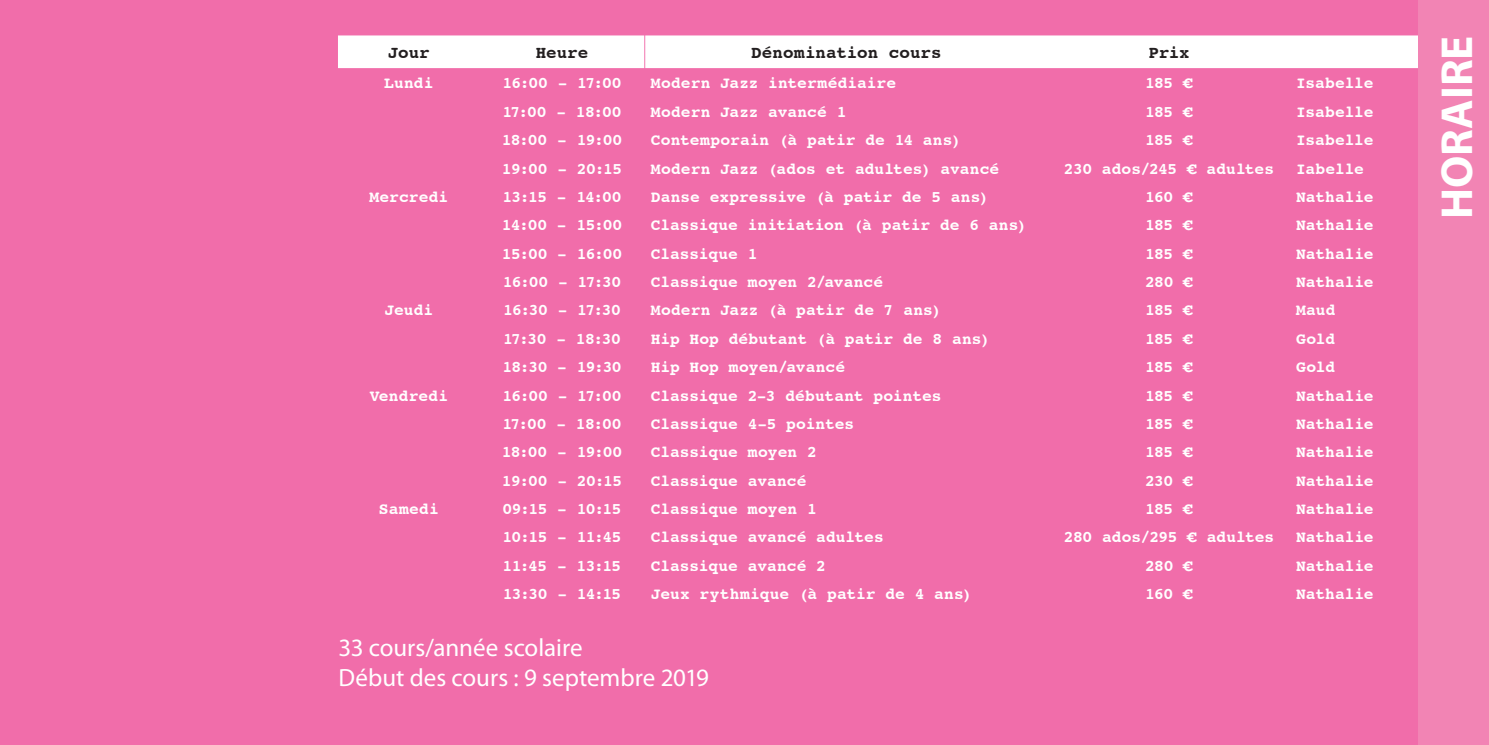
<style>
.page{position:relative;width:1489px;height:745px;background:#fff}
.page>*{position:absolute;margin:0;border:0;box-sizing:border-box;transform-origin:0 0}
.t1{font:700 45px "Myriad Pro";color:#fff}
.t2{font:25px/30px "Myriad Pro";color:#fff}
.t3{font:700 17.5px "Courier";letter-spacing:.005em;color:#231f20}
.t4{font:700 16.25px/28.2px "Courier";letter-spacing:-.005em;color:#fff;text-align:justify}
</style>
<div class="page">
<div style="left:0;top:0;width:1488px;height:744px;background:#f16daa"></div>
<div style="left:338px;top:35px;width:1079px;height:33px;background:#fff"></div>
<div style="left:1418px;top:0;width:70px;height:744px;background:#f284b4"></div>
<p class="t3" style="left:388px;top:39px;width:43px">Jour</p>
<p class="t3" style="left:535px;top:39px;width:54px">Heure</p>
<p class="t4" style="left:384px;top:68px;width:51px">Lundi</p>
<p class="t4" style="left:501px;top:68px;width:122px">16:00 - 17:00<br>17:00 - 18:00<br>18:00 - 19:00<br>19:00 - 20:15</p>
<p class="t4" style="left:369px;top:182px;width:80px">Mercredi</p>
<p class="t4" style="left:502px;top:182px;width:122px">13:15 - 14:00<br>14:00 - 15:00<br>15:00 - 16:00<br>16:00 - 17:30</p>
<p class="t4" style="left:384px;top:295px;width:50px">Jeudi</p>
<p class="t4" style="left:502px;top:295px;width:121px">16:30 - 17:30<br>17:30 - 18:30<br>18:30 - 19:30</p>
<p class="t4" style="left:369px;top:380px;width:80px">Vendredi</p>
<p class="t4" style="left:501px;top:380px;width:122px">16:00 - 17:00<br>17:00 - 18:00<br>18:00 - 19:00<br>19:00 - 20:15</p>
<p class="t4" style="left:379px;top:493px;width:61px">Samedi</p>
<p class="t4" style="left:502px;top:493px;width:121px">09:15 - 10:15<br>10:15 - 11:45<br>11:45 - 13:15<br>13:30 - 14:15</p>
<p class="t3" style="left:751px;top:39px;width:192px">Dénomination cours</p>
<p class="t3" style="left:1148px;top:39px;width:43px">Prix</p>
<p class="t4" style="left:651px;top:68px;width:247px">Modern Jazz intermédiaire</p>
<p class="t4" style="left:1145px;top:68px;width:49px">185 €</p>
<p class="t4" style="left:1295px;top:68px;width:79px">Isabelle</p>
<p class="t4" style="left:651px;top:97px;width:197px">Modern Jazz avancé 1</p>
<p class="t4" style="left:1145px;top:97px;width:49px">185 €</p>
<p class="t4" style="left:1295px;top:97px;width:79px">Isabelle</p>
<p class="t4" style="left:651px;top:125px;width:311px">Contemporain (à patir de 14 ans)</p>
<p class="t4" style="left:1145px;top:125px;width:49px">185 €</p>
<p class="t4" style="left:1295px;top:125px;width:79px">Isabelle</p>
<p class="t4" style="left:651px;top:153px;width:350px">Modern Jazz (ados et adultes) avancé</p>
<p class="t4" style="left:1063px;top:153px;width:212px">230 ados/245 € adultes</p>
<p class="t4" style="left:1295px;top:153px;width:69px">Iabelle</p>
<p class="t4" style="left:651px;top:182px;width:339px">Danse expressive (à patir de 5 ans)</p>
<p class="t4" style="left:1145px;top:182px;width:49px">160 €</p>
<p class="t4" style="left:1295px;top:182px;width:79px">Nathalie</p>
<p class="t4" style="left:651px;top:210px;width:377px">Classique initiation (à patir de 6 ans)</p>
<p class="t4" style="left:1145px;top:210px;width:49px">185 €</p>
<p class="t4" style="left:1295px;top:210px;width:79px">Nathalie</p>
<p class="t4" style="left:651px;top:238px;width:108px">Classique 1</p>
<p class="t4" style="left:1145px;top:238px;width:49px">185 €</p>
<p class="t4" style="left:1295px;top:238px;width:79px">Nathalie</p>
<p class="t4" style="left:651px;top:267px;width:234px">Classique moyen 2/avancé</p>
<p class="t4" style="left:1144px;top:267px;width:50px">280 €</p>
<p class="t4" style="left:1295px;top:267px;width:79px">Nathalie</p>
<p class="t4" style="left:651px;top:295px;width:292px">Modern Jazz (à patir de 7 ans)</p>
<p class="t4" style="left:1145px;top:295px;width:49px">185 €</p>
<p class="t4" style="left:1295px;top:295px;width:41px">Maud</p>
<p class="t4" style="left:651px;top:323px;width:340px">Hip Hop débutant (à patir de 8 ans)</p>
<p class="t4" style="left:1145px;top:323px;width:49px">185 €</p>
<p class="t4" style="left:1295px;top:323px;width:41px">Gold</p>
<p class="t4" style="left:651px;top:352px;width:196px">Hip Hop moyen/avancé</p>
<p class="t4" style="left:1145px;top:352px;width:49px">185 €</p>
<p class="t4" style="left:1295px;top:352px;width:41px">Gold</p>
<p class="t4" style="left:651px;top:380px;width:292px">Classique 2-3 débutant pointes</p>
<p class="t4" style="left:1145px;top:380px;width:49px">185 €</p>
<p class="t4" style="left:1295px;top:380px;width:79px">Nathalie</p>
<p class="t4" style="left:651px;top:408px;width:205px">Classique 4-5 pointes</p>
<p class="t4" style="left:1145px;top:408px;width:49px">185 €</p>
<p class="t4" style="left:1295px;top:408px;width:79px">Nathalie</p>
<p class="t4" style="left:651px;top:437px;width:167px">Classique moyen 2</p>
<p class="t4" style="left:1145px;top:437px;width:49px">185 €</p>
<p class="t4" style="left:1295px;top:437px;width:79px">Nathalie</p>
<p class="t4" style="left:651px;top:465px;width:157px">Classique avancé</p>
<p class="t4" style="left:1145px;top:465px;width:49px">230 €</p>
<p class="t4" style="left:1295px;top:465px;width:79px">Nathalie</p>
<p class="t4" style="left:651px;top:493px;width:167px">Classique moyen 1</p>
<p class="t4" style="left:1145px;top:493px;width:49px">185 €</p>
<p class="t4" style="left:1295px;top:493px;width:79px">Nathalie</p>
<p class="t4" style="left:651px;top:522px;width:234px">Classique avancé adultes</p>
<p class="t4" style="left:1063px;top:522px;width:212px">280 ados/295 € adultes</p>
<p class="t4" style="left:1295px;top:522px;width:79px">Nathalie</p>
<p class="t4" style="left:651px;top:550px;width:177px">Classique avancé 2</p>
<p class="t4" style="left:1144px;top:550px;width:50px">280 €</p>
<p class="t4" style="left:1295px;top:550px;width:79px">Nathalie</p>
<p class="t4" style="left:651px;top:579px;width:322px">Jeux rythmique (à patir de 4 ans)</p>
<p class="t4" style="left:1145px;top:579px;width:49px">160 €</p>
<p class="t4" style="left:1295px;top:579px;width:79px">Nathalie</p>
<h2 class="t2" style="left:338px;top:632px;width:372px">33 cours/année scolaire<br>Début des cours : 9 septembre 2019</h2>
<h1 class="t1" style="left:1427px;top:219px;width:185px;rotate:-90deg">HORAIRE</h1>
</div>
